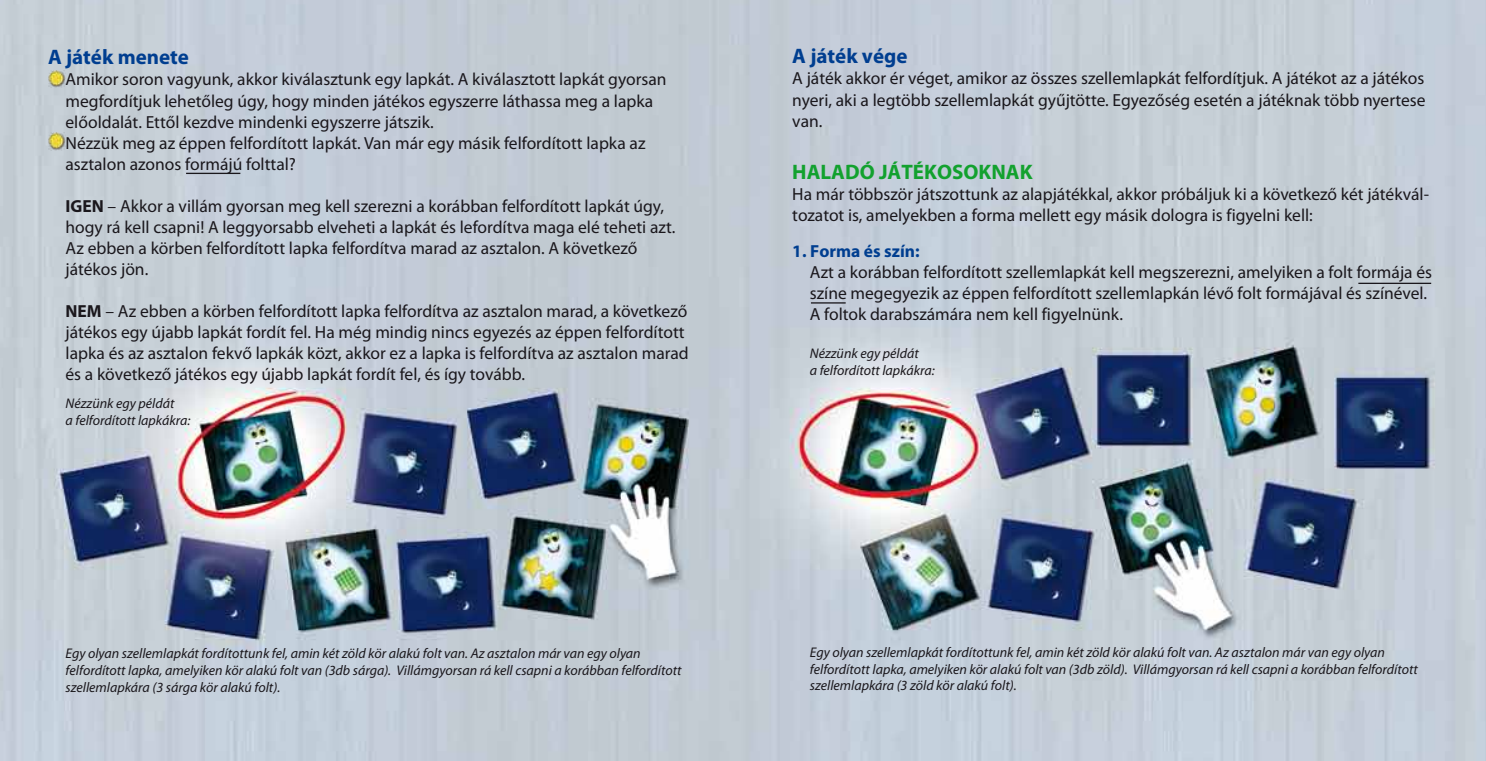
<style>
.page{position:relative;width:1486px;height:761px;background:#fff}
.page>*{position:absolute;margin:0;border:0;box-sizing:border-box;transform-origin:0 0}
.t1{font:700 21px "Myriad Pro";color:#003e90}
.t2{font:700 21px "Myriad Pro";color:#12a12e}
.t3{font:17.5px/21px "Myriad Pro";color:#1a171c}
.t4{font:700 17.5px "Myriad Pro";color:#003e90}
.t5{font:italic 14px/16.8px "Myriad Pro";color:#1a171c}
.s1{font-weight:700}
</style>
<div class="page">
<img style="left:0;top:0;width:1486px;height:760px">
<hr style="left:1358px;top:282px;width:73px;height:2px;background:#1a171c">
<hr style="left:811px;top:302px;width:34px;height:1px;background:#1a171c">
<img style="left:48px;top:70px;width:17px;height:17px">
<img style="left:48px;top:133px;width:17px;height:17px">
<hr style="left:186px;top:173px;width:54px;height:1px;background:#1a171c">
<p class="t1" style="left:48px;top:44px;width:142px">A játék menete</p>
<p class="t3" style="left:66px;top:69px;width:602px">Amikor soron vagyunk, akkor kiválasztunk egy lapkát. A kiválasztott lapkát gyorsan megfordítjuk lehetőleg úgy, hogy minden játékos egyszerre láthassa meg a lapka előoldalát. Ettől kezdve mindenki egyszerre játszik.<br>Nézzük meg az éppen felfordított lapkát. Van már egy másik felfordított lapka az asztalon azonos formájú folttal?</p>
<p class="t3" style="left:66px;top:195px;width:611px"><span class="s1">IGEN</span> – Akkor a villám gyorsan meg kell szerezni a korábban felfordított lapkát úgy, hogy rá kell csapni! A leggyorsabb elveheti a lapkát és lefordítva maga elé teheti azt.<br>Az ebben a körben felfordított lapka felfordítva marad az asztalon. A következő játékos jön.</p>
<p class="t3" style="left:66px;top:300px;width:625px"><span class="s1">NEM</span> – Az ebben a körben felfordított lapka felfordítva az asztalon marad, a következő játékos egy újabb lapkát fordít fel. Ha még mindig nincs egyezés az éppen felfordított lapka és az asztalon fekvő lapkák közt, akkor ez a lapka is felfordítva az asztalon marad és a következő játékos egy újabb lapkát fordít fel, és így tovább.</p>
<p class="t5" style="left:66px;top:394px;width:126px">Nézzünk egy példát<br>a felfordított lapkákra:</p>
<p class="t5" style="left:66px;top:644px;width:617px">Egy olyan szellemlapkát fordítottunk fel, amin két zöld kör alakú folt van. Az asztalon már van egy olyan felfordított lapka, amelyiken kör alakú folt van (3db sárga). Villámgyorsan rá kell csapni a korábban felfordított szellemlapkára (3 sárga kör alakú folt).</p>
<p class="t1" style="left:792px;top:43px;width:117px">A játék vége</p>
<p class="t3" style="left:792px;top:68px;width:635px;text-align:justify">A játék akkor ér véget, amikor az összes szellemlapkát felfordítjuk. A játékot az a játékos nyeri, aki a legtöbb szellemlapkát gyűjtötte. Egyezőség esetén a játéknak több nyertese van.</p>
<p class="t2" style="left:792px;top:158px;width:242px">HALADÓ JÁTÉKOSOKNAK</p>
<p class="t3" style="left:792px;top:183px;width:638px">Ha már többször játszottunk az alapjátékkal, akkor próbáljuk ki a következő két játékvál&shy;tozatot is, amelyekben a forma mellett egy másik dologra is figyelni kell:</p>
<p class="t4" style="left:792px;top:239px;width:129px">1. Forma és szín:</p>
<p class="t3" style="left:810px;top:261px;width:624px">Azt a korábban felfordított szellemlapkát kell megszerezni, amelyiken a folt formája és színe megegyezik az éppen felfordított szellemlapkán lévő folt formájával és színével.<br>A foltok darabszámára nem kell figyelnünk.</p>
<p class="t5" style="left:810px;top:344px;width:126px">Nézzünk egy példát<br>a felfordított lapkákra:</p>
<p class="t5" style="left:810px;top:643px;width:609px">Egy olyan szellemlapkát fordítottunk fel, amin két zöld kör alakú folt van. Az asztalon már van egy olyan felfordított lapka, amelyiken kör alakú folt van (3db zöld). Villámgyorsan rá kell csapni a korábban felfordított szellemlapkára (3 zöld kör alakú folt).</p>
</div>
